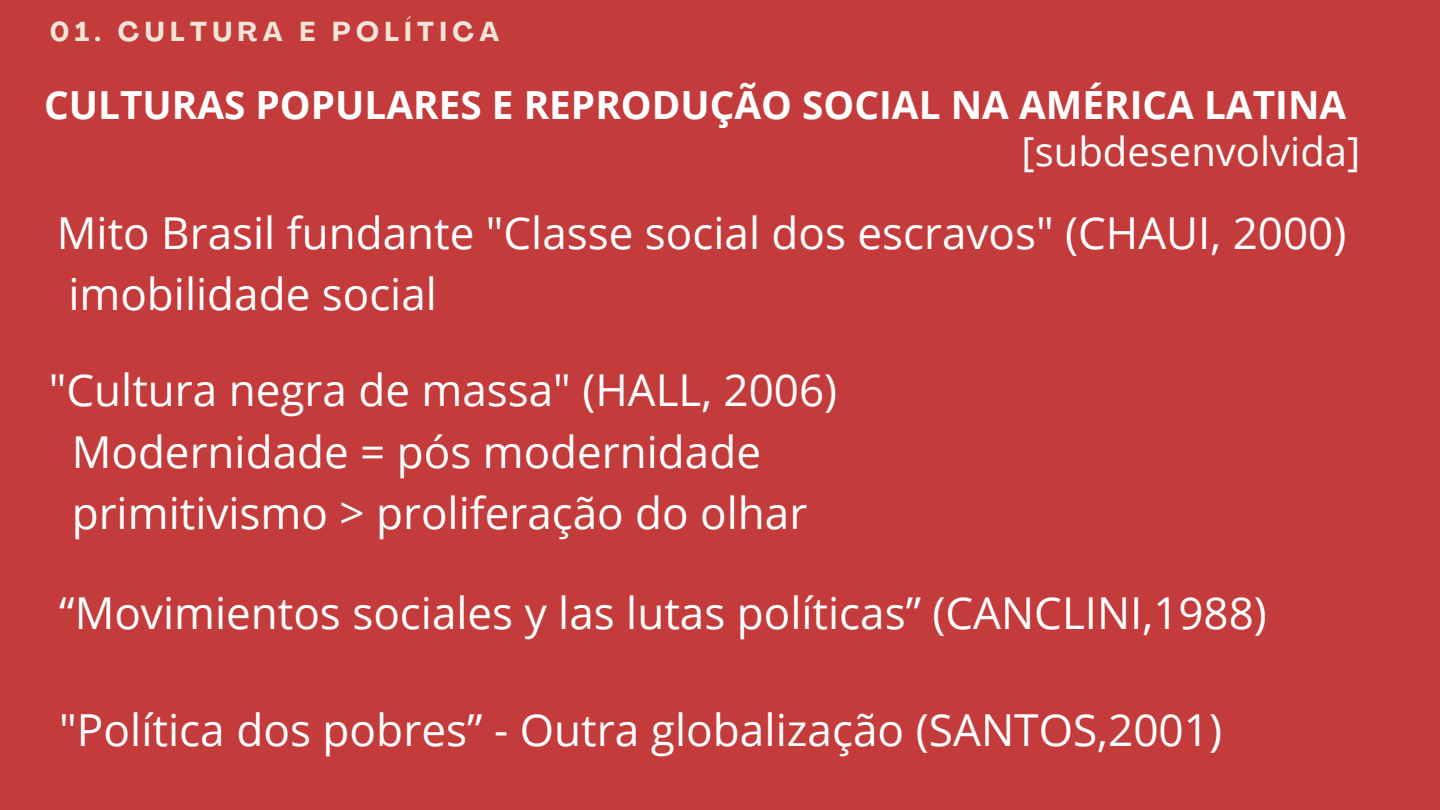
<style>
.page{position:relative;width:1440px;height:810px;background:#c43b3b}
.page>*{position:absolute;margin:0;border:0;box-sizing:border-box;transform-origin:0 0}
.t1{font:44.1px "Open Sans";color:#fff}
.t2{font:44px "Open Sans";color:#fff}
.t3{font:40px "Open Sans";color:#fff}
.t4{font:700 38.8px "Open Sans";color:#fff}
.t5{font:700 27px "Agrandir";letter-spacing:.2em;color:#f1e5d7}
</style>
<div class="page">
<p class="t5" style="left:50px;top:20px;width:451px">01. CULTURA E POLÍTICA</p>
<p class="t4" style="left:44px;top:78px;width:1304px">CULTURAS POPULARES E REPRODUÇÃO SOCIAL NA AMÉRICA LATINA</p>
<p class="t3" style="left:1022px;top:123px;width:340px">[subdesenvolvida]</p>
<p class="t2" style="left:57px;top:202px;width:1291px">Mito Brasil fundante "Classe social dos escravos" (CHAUI, 2000)</p>
<p class="t2" style="left:68px;top:263px;width:370px">imobilidade social</p>
<p class="t2" style="left:49px;top:359px;width:790px">"Cultura negra de massa" (HALL, 2006)</p>
<p class="t2" style="left:72px;top:421px;width:691px">Modernidade = pós modernidade</p>
<p class="t2" style="left:72px;top:482px;width:737px">primitivismo &gt; proliferação do olhar</p>
<p class="t2" style="left:59px;top:582px;width:1209px">“Movimientos sociales y las lutas políticas” (CANCLINI,1988)</p>
<p class="t1" style="left:59px;top:699px;width:1164px">"Política dos pobres” - Outra globalização (SANTOS,2001)</p>
</div>
